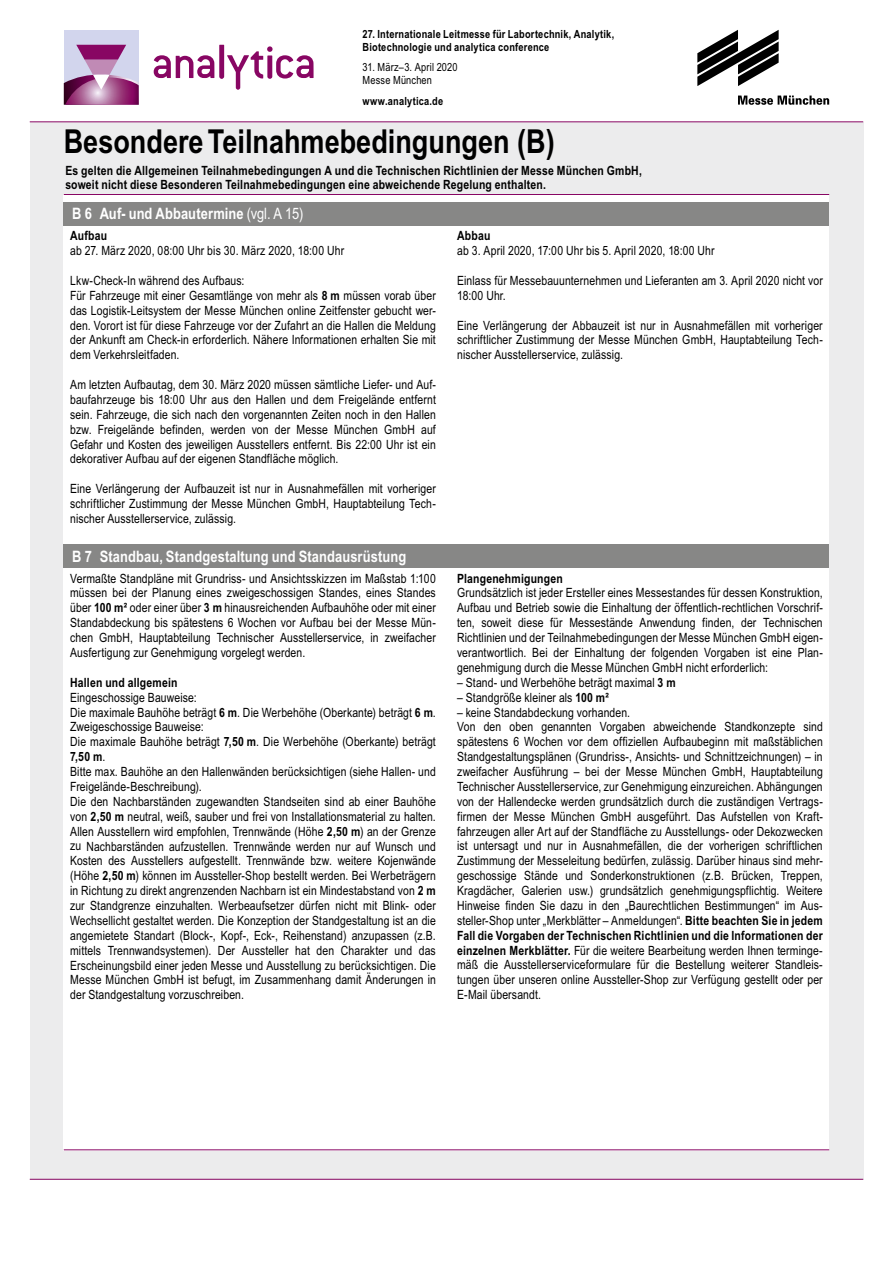
<style>
.page{position:relative;width:893px;height:1263px;background:#fff}
.page>*{position:absolute;margin:0;border:0;box-sizing:border-box;transform-origin:0 0}
.t1{font:700 33px "Arial Narrow";color:#000}
.t2{font:700 15.75px "Arial Narrow";letter-spacing:.005em;color:#fff}
.t3{font:12.75px/14.9px "Arial Narrow";letter-spacing:.01em;color:#000;text-align:justify}
.t4{font:700 12.75px/14.2px "Arial Narrow";letter-spacing:.015em;color:#000}
.t5{font:700 11.25px/12.8px "Arial Narrow";letter-spacing:.02em;color:#000}
.t6{font:11.25px/12.8px "Arial Narrow";letter-spacing:.015em;color:#000}
.s1{font-weight:400}
.s2{font-weight:700}
</style>
<div class="page">
<div style="left:30px;top:122px;width:833px;height:1057px;background:#ececed"></div>
<hr style="left:30px;top:1179px;width:833px;height:1px;background:#880663">
<div style="left:64px;top:194px;width:765px;height:956px;background:#fff"></div>
<hr style="left:30px;top:121px;width:833px;height:1px;background:#880663">
<hr style="left:64px;top:1149px;width:765px;height:1px;background:#880663">
<hr style="left:64px;top:194px;width:765px;height:1px;background:#880663">
<svg style="left:738px;top:96px;width:91px;height:9px"></svg>
<svg style="left:697px;top:30px;width:82px;height:56px"></svg>
<svg style="left:154px;top:45px;width:160px;height:45px"></svg>
<div style="left:64px;top:30px;width:75px;height:75px;background:#d2d5ed"></div>
<svg style="left:64px;top:45px;width:75px;height:60px"></svg>
<div style="left:64px;top:202px;width:765px;height:23px;background:#878786"></div>
<div style="left:64px;top:544px;width:765px;height:24px;background:#878786"></div>
<p class="t5" style="left:363px;top:27px;width:253px">27. Internationale Leitmesse für Labortechnik, Analytik,<br>Biotechnologie und analytica conference</p>
<p class="t6" style="left:363px;top:61px;width:97px">31. März–3. April 2020<br>Messe München</p>
<p class="t5" style="left:363px;top:94px;width:82px">www.analytica.de</p>
<h1 class="t1" style="left:64px;top:116px;width:492px">Besondere Teilnahmebedingungen (B)</h1>
<p class="t4" style="left:65px;top:162px;width:578px">Es gelten die Allgemeinen Teilnahmebedingungen A und die Technischen Richtlinien der Messe München GmbH, soweit nicht diese Besonderen Teilnahmebedingungen eine abweichende Regelung enthalten.</p>
<p class="t2" style="left:72px;top:202px;width:233px">B 6 Auf- und Abbautermine <span class="s1">(vgl. A 15)</span></p>
<p class="t4" style="left:70px;top:228px;width:38px">Aufbau</p>
<p class="t3" style="left:70px;top:243px;width:275px">ab 27. März 2020, 08:00 Uhr bis 30. März 2020, 18:00 Uhr</p>
<p class="t3" style="left:70px;top:272px;width:367px;text-align:left">Lkw-Check-In während des Aufbaus:<br>Für Fahrzeuge mit einer Gesamtlänge von mehr als <span class="s2">8 m</span> müssen vorab über das Logistik-Leitsystem der Messe München online Zeitfenster gebucht wer&shy;den. Vorort ist für diese Fahrzeuge vor der Zufahrt an die Hallen die Meldung der Ankunft am Check-in erforderlich. Nähere Informationen erhalten Sie mit dem Verkehrsleitfaden.</p>
<p class="t3" style="left:70px;top:377px;width:367px">Am letzten Aufbautag, dem 30. März 2020 müssen sämtliche Liefer- und Auf&shy;baufahrzeuge bis 18:00 Uhr aus den Hallen und dem Freigelände entfernt sein. Fahrzeuge, die sich nach den vorgenannten Zeiten noch in den Hallen bzw. Freigelände befinden, werden von der Messe München GmbH auf Gefahr und Kosten des jeweiligen Ausstellers entfernt. Bis 22:00 Uhr ist ein dekorativer Aufbau auf der eigenen Standfläche möglich.</p>
<p class="t3" style="left:70px;top:481px;width:367px">Eine Verlängerung der Aufbauzeit ist nur in Ausnahmefällen mit vorheriger schriftlicher Zustimmung der Messe München GmbH, Hauptabteilung Tech&shy;nischer Ausstellerservice, zulässig.</p>
<p class="t2" style="left:72px;top:544px;width:335px">B 7 Standbau, Standgestaltung und Standausrüstung</p>
<p class="t3" style="left:70px;top:570px;width:367px">Vermaßte Standpläne mit Grundriss- und Ansichtsskizzen im Maßstab 1:100 müssen bei der Planung eines zweigeschossigen Standes, eines Standes über <span class="s2">100 m²</span> oder einer über <span class="s2">3 m</span> hinausreichenden Aufbauhöhe oder mit einer Standabdeckung bis spätestens 6 Wochen vor Aufbau bei der Messe Mün&shy;chen GmbH, Hauptabteilung Technischer Ausstellerservice, in zweifacher Ausfertigung zur Genehmigung vorgelegt werden.</p>
<p class="t4" style="left:70px;top:674px;width:109px">Hallen und allgemein</p>
<p class="t3" style="left:70px;top:689px;width:367px;text-align:left">Eingeschossige Bauweise:<br>Die maximale Bauhöhe beträgt <span class="s2">6 m</span>. Die Werbehöhe (Oberkante) beträgt <span class="s2">6 m</span>.<br>Zweigeschossige Bauweise:<br>Die maximale Bauhöhe beträgt <span class="s2">7,50 m</span>. Die Werbehöhe (Oberkante) beträgt <span class="s2">7,50 m</span>.<br>Bitte max. Bauhöhe an den Hallenwänden berücksichtigen (siehe Hallen- und Freigelände-Beschreibung).<br>Die den Nachbarständen zugewandten Standseiten sind ab einer Bauhöhe von <span class="s2">2,50 m</span> neutral, weiß, sauber und frei von Installationsmaterial zu halten.<br>Allen Ausstellern wird empfohlen, Trennwände (Höhe <span class="s2">2,50 m</span>) an der Grenze zu Nachbarständen aufzustellen. Trennwände werden nur auf Wunsch und Kosten des Ausstellers aufgestellt. Trennwände bzw. weitere Kojenwände (Höhe <span class="s2">2,50 m</span>) können im Aussteller-Shop bestellt werden. Bei Werbeträgern in Richtung zu direkt angrenzenden Nachbarn ist ein Mindestabstand von <span class="s2">2 m </span>zur Standgrenze einzuhalten. Werbeaufsetzer dürfen nicht mit Blink- oder Wechsellicht gestaltet werden. Die Konzeption der Standgestaltung ist an die angemietete Standart (Block-, Kopf-, Eck-, Reihenstand) anzupassen (z.B. mittels Trennwandsystemen). Der Aussteller hat den Charakter und das Erscheinungsbild einer jeden Messe und Ausstellung zu berücksichtigen. Die Messe München GmbH ist befugt, im Zusammenhang damit Änderungen in der Standgestaltung vorzuschreiben.</p>
<p class="t4" style="left:457px;top:228px;width:35px">Abbau</p>
<p class="t3" style="left:457px;top:243px;width:259px">ab 3. April 2020, 17:00 Uhr bis 5. April 2020, 18:00 Uhr</p>
<p class="t3" style="left:457px;top:272px;width:367px">Einlass für Messebauunternehmen und Lieferanten am 3. April 2020 nicht vor<br>18:00 Uhr.</p>
<p class="t3" style="left:457px;top:317px;width:367px">Eine Verlängerung der Abbauzeit ist nur in Ausnahmefällen mit vorheriger schriftlicher Zustimmung der Messe München GmbH, Hauptabteilung Tech&shy;nischer Ausstellerservice, zulässig.</p>
<p class="t4" style="left:457px;top:570px;width:107px">Plangenehmigungen</p>
<p class="t3" style="left:457px;top:585px;width:367px">Grundsätzlich ist jeder Ersteller eines Messestandes für dessen Konstruktion, Aufbau und Betrieb sowie die Einhaltung der öffentlich-rechtlichen Vorschrif&shy;ten, soweit diese für Messestände Anwendung finden, der Technischen Richtlinien und der Teilnahmebedingungen der Messe München GmbH eigen&shy;verantwortlich. Bei der Einhaltung der folgenden Vorgaben ist eine Plan&shy;genehmigung durch die Messe München GmbH nicht erforderlich:</p>
<p class="t3" style="left:457px;top:674px;width:220px">– Stand- und Werbehöhe beträgt maximal <span class="s2">3 m</span></p>
<p class="t3" style="left:457px;top:689px;width:153px">– Standgröße kleiner als <span class="s2">100 m²</span></p>
<p class="t3" style="left:457px;top:704px;width:367px;text-align:left">– keine Standabdeckung vorhanden.<br>Von den oben genannten Vorgaben abweichende Standkonzepte sind spätestens 6 Wochen vor dem offiziellen Aufbaubeginn mit maßstäblichen Standgestaltungsplänen (Grundriss-, Ansichts- und Schnittzeichnungen) – in zweifacher Ausführung – bei der Messe München GmbH, Hauptabteilung Technischer Ausstellerservice, zur Genehmigung einzureichen. Abhängungen von der Hallendecke werden grundsätzlich durch die zuständigen Vertrags&shy;firmen der Messe München GmbH ausgeführt. Das Aufstellen von Kraft&shy;fahrzeugen aller Art auf der Standfläche zu Ausstellungs- oder Dekozwecken ist untersagt und nur in Ausnahmefällen, die der vorherigen schriftlichen Zustimmung der Messeleitung bedürfen, zulässig. Darüber hinaus sind mehr&shy;geschossige Stände und Sonderkonstruktionen (z.B. Brücken, Treppen, Kragdächer, Galerien usw.) grundsätzlich genehmigungspflichtig. Weitere Hinweise finden Sie dazu in den „Baurechtlichen Bestimmungen“ im Aus&shy;steller-Shop unter „Merkblätter – Anmeldungen“. <span class="s2">Bitte beachten Sie in jedem Fall die Vorgaben der Technischen Richtlinien und die Informationen der einzelnen Merkblätter.</span> Für die weitere Bearbeitung werden Ihnen terminge&shy;mäß die Ausstellerserviceformulare für die Bestellung weiterer Standleis&shy;tungen über unseren online Aussteller-Shop zur Verfügung gestellt oder per E-Mail übersandt.</p>
</div>
